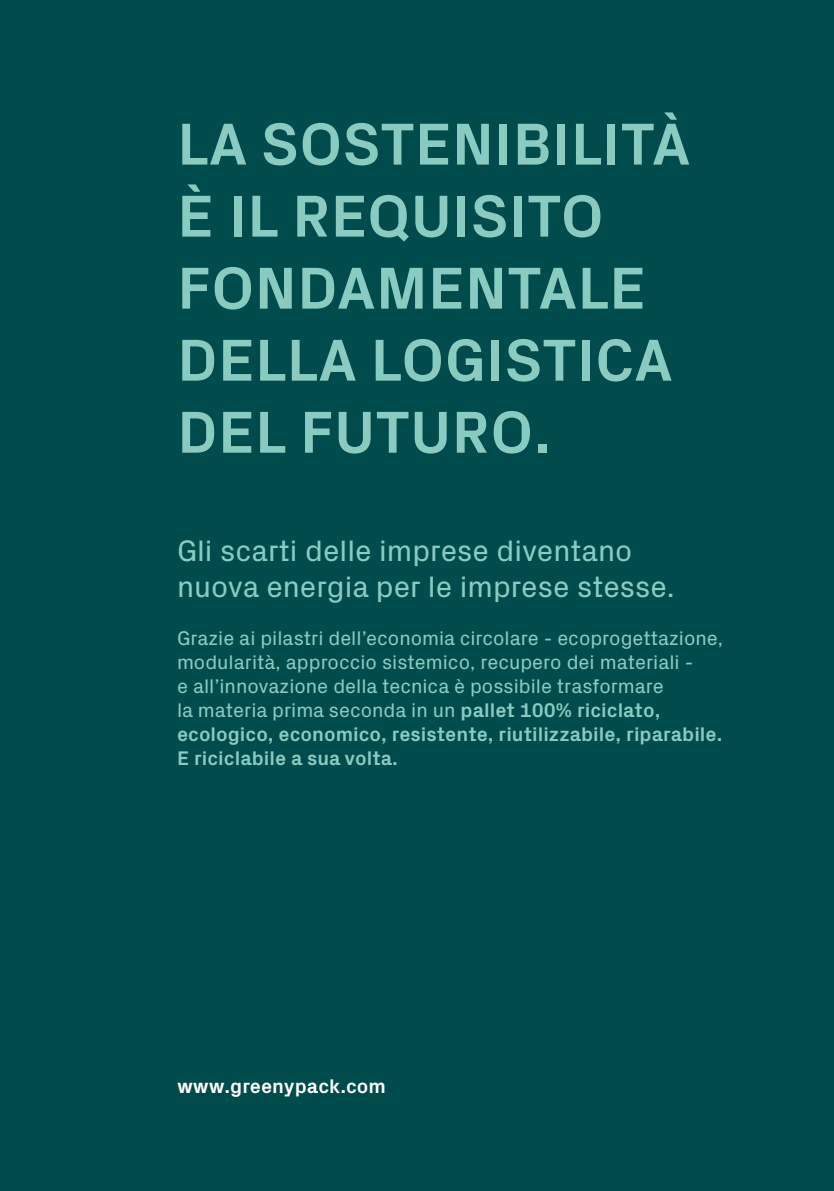
<style>
.page{position:relative;width:834px;height:1191px;background:#fff}
.page>*{position:absolute;margin:0;border:0;box-sizing:border-box;transform-origin:0 0}
.t1{font:700 60px/72px "Px Grotesk";letter-spacing:.01em;color:#8acbc1}
.t2{font:30px/36px "Px Grotesk";color:#8acbc1}
.t3{font:20px/24px "Px Grotesk";color:#8acbc1}
.t4{font:700 20px "Px Grotesk";color:#fff}
.s1{font-weight:700}
</style>
<div class="page">
<div style="left:0;top:0;width:833px;height:1191px;background:#004b4c"></div>
<h1 class="t1" style="left:177px;top:105px;width:514px">La sostenibilità è il requisito fondamentale della logistica del futuro.</h1>
<h2 class="t2" style="left:177px;top:530px;width:499px">Gli scarti delle imprese diventano nuova energia per le imprese stesse.</h2>
<p class="t3" style="left:177px;top:624px;width:547px">Grazie ai pilastri dell’economia circolare - ecoprogettazione, modularità, approccio sistemico, recupero dei materiali -<br>e all’innovazione della tecnica è possibile trasformare<br>la materia prima seconda in un <span class="s1">pallet 100% riciclato, ecologico, economico, resistente, riutilizzabile, riparabile.<br>E riciclabile a sua volta.</span></p>
<p class="t4" style="left:177px;top:1071px;width:210px">www.greenypack.com</p>
</div>
